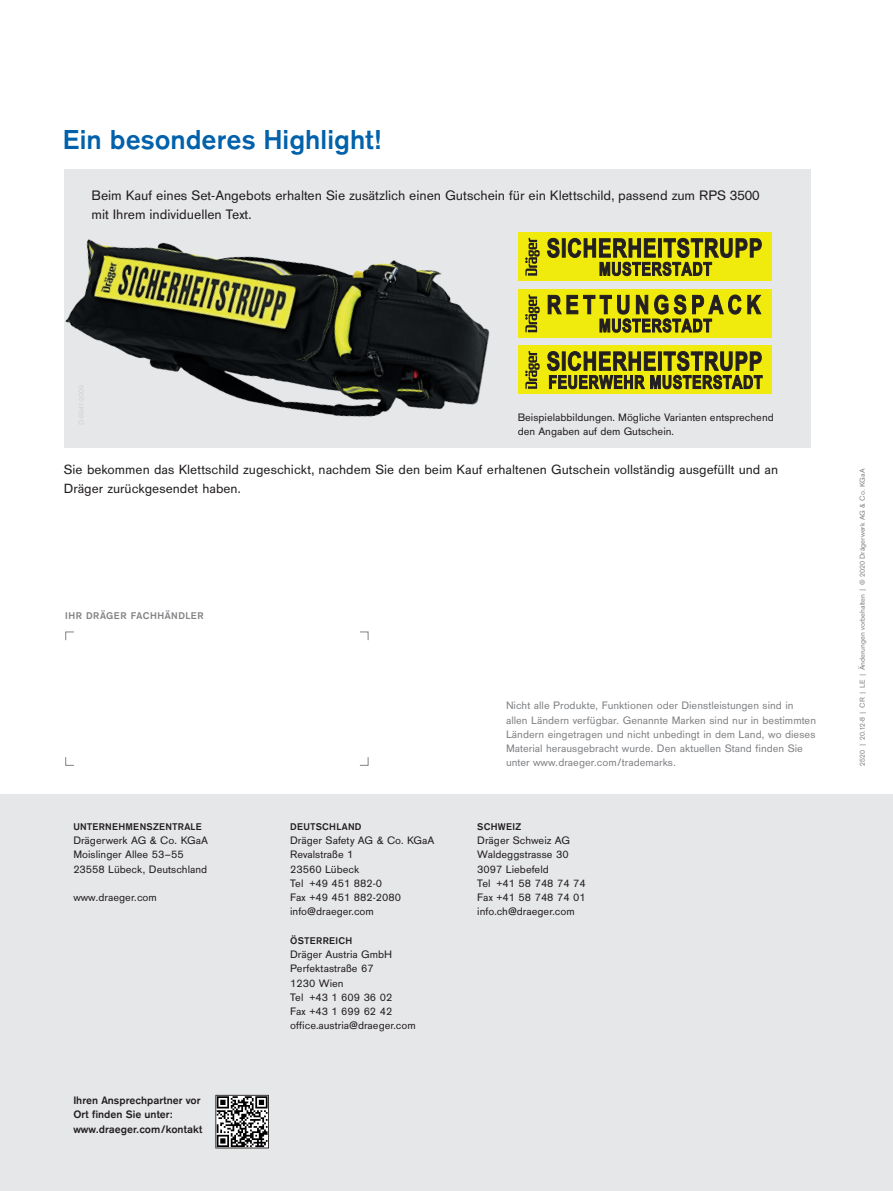
<style>
.page{position:relative;width:893px;height:1191px;background:#fff}
.page>*{position:absolute;margin:0;border:0;box-sizing:border-box;transform-origin:0 0}
.t1{font:700 28.5px "Draeger San";color:#0161aa}
.t2{font:14.25px/19.2px "Draeger San";letter-spacing:-.005em;color:#231f20}
.t3{font:13.8px/19.2px "Draeger San";color:#231f20}
.t4{font:11.25px/14.2px "Draeger San";color:#231f20}
.t5{font:11.25px/14.2px "Draeger Sans";color:#808285}
.t6{font:11.25px/14.2px "Draeger San Tab";color:#231f20}
.t7{font:11.25px/14.2px "Draeger Sans";color:#231f20}
.t8{font:700 11.25px/14.2px "Draeger Sans";color:#231f20}
.t9{font:700 10.2px "Draeger Sans";letter-spacing:.025em;color:#231f20}
.t10{font:700 10.2px "Draeger San";letter-spacing:.05em;color:#808285}
.t11{font:7.5px "Draeger Sans";color:#808285}
.s1{font-family:"Draeger San Tab"}
.s2{font-family:"Draeger San"}
</style>
<div class="page">
<div style="left:64px;top:169px;width:746px;height:279px;background:#e6e7e9"></div>
<svg style="left:65px;top:631px;width:9px;height:10px"></svg>
<svg style="left:65px;top:757px;width:9px;height:9px"></svg>
<svg style="left:359px;top:757px;width:10px;height:9px"></svg>
<svg style="left:360px;top:631px;width:9px;height:10px"></svg>
<div style="left:0;top:794px;width:893px;height:397px;background:#e6e7e9"></div>
<div style="left:518px;top:232px;width:254px;height:49px;background:#f0ea0d"></div>
<svg style="left:531px;top:239px;width:9px;height:37px"></svg>
<div style="left:518px;top:346px;width:254px;height:48px;background:#f0ea0d"></div>
<svg style="left:531px;top:353px;width:9px;height:36px"></svg>
<svg style="left:215px;top:1094px;width:54px;height:54px"></svg>
<img style="left:65px;top:237px;width:466px;height:180px">
<div style="left:518px;top:289px;width:254px;height:48px;background:#f0ea0d"></div>
<svg style="left:525px;top:294px;width:15px;height:38px"></svg>
<svg style="left:547px;top:238px;width:214px;height:38px"></svg>
<svg style="left:547px;top:351px;width:215px;height:38px"></svg>
<svg style="left:548px;top:295px;width:213px;height:37px"></svg>
<h1 class="t1" style="left:63px;top:124px;width:321px">Ein besonderes Highlight!</h1>
<p class="t2" style="left:92px;top:186px;width:669px">Beim Kauf eines Set-Angebots erhalten Sie zusätzlich einen Gutschein für ein Klettschild, passend zum RPS 3500 mit Ihrem individuellen Text.</p>
<p class="t4" style="left:518px;top:410px;width:258px">Beispielabbildungen. Mögliche Varianten entsprechend den Angaben auf dem Gutschein.</p>
<p class="t3" style="left:64px;top:460px;width:716px">Sie bekommen das Klettschild zugeschickt, nachdem Sie den beim Kauf erhaltenen Gutschein vollständig ausgefüllt und an<br>Dräger zurückgesendet haben.</p>
<p class="t10" style="left:65px;top:610px;width:140px">IHR DRÄGER FACHHÄNDLER</p>
<p class="t9" style="left:73px;top:819px;width:130px">UNTERNEHMENSZENTRALE</p>
<p class="t7" style="left:73px;top:832px;width:136px">Drägerwerk AG &amp; Co. KGaA<br>Moislinger Allee <span class="s1">53</span>–<span class="s1">55<br>23558</span> Lübeck, Deutschland</p>
<p class="t7" style="left:73px;top:889px;width:85px">www.draeger.com</p>
<p class="t8" style="left:73px;top:1092px;width:131px">Ihren Ansprechpartner vor<br>Ort finden Sie unter: www.draeger.com/kontakt</p>
<p class="t9" style="left:290px;top:819px;width:73px">DEUTSCHLAND</p>
<p class="t4" style="left:290px;top:833px;width:146px">Dräger Safety AG &amp; Co. KGaA<br>Revalstraße <span class="s1">1<br>23560</span> Lübeck</p>
<p class="t6" style="left:290px;top:876px;width:112px"><span class="s2">Tel +</span>49 451 882-0<br><span class="s2">Fax +</span>49 451 882-2080</p>
<p class="t4" style="left:290px;top:904px;width:85px">info@draeger.com</p>
<p class="t9" style="left:290px;top:933px;width:64px">ÖSTERREICH</p>
<p class="t4" style="left:290px;top:947px;width:104px">Dräger Austria GmbH<br>Perfektastraße <span class="s1">67</span></p>
<p class="t6" style="left:290px;top:976px;width:104px">1230 <span class="s2">Wien<br>Tel +</span>43 1 609 36 02<br><span class="s2">Fax +</span>43 1 699 62 42</p>
<p class="t4" style="left:290px;top:1018px;width:127px">office.austria@draeger.com</p>
<p class="t5" style="left:506px;top:698px;width:312px">Nicht alle Produkte, Funktionen oder Dienstleistungen sind in allen Ländern verfügbar. Genannte Marken sind nur in bestimmten Ländern eingetragen und nicht unbedingt in dem Land, wo dieses Material herausgebracht wurde. Den aktuellen Stand finden Sie unter www.draeger.com/trademarks.</p>
<p class="t9" style="left:477px;top:819px;width:45px">SCHWEIZ</p>
<p class="t4" style="left:477px;top:833px;width:94px;text-align:justify">Dräger Schweiz AG Waldeggstrasse <span class="s1">30<br>3097</span> Liebefeld</p>
<p class="t6" style="left:477px;top:876px;width:110px"><span class="s2">Tel +</span>41 58 748 74 74<br><span class="s2">Fax +</span>41 58 748 74 01</p>
<p class="t4" style="left:477px;top:904px;width:99px">info.ch@draeger.com</p>
<p class="t11" style="left:857px;top:765px;width:298px;rotate:-90deg"><span class="s2">2520 | 20.12-8 | CR | LE</span> | Änderungen vorbehalten | © 2020 Drägerwerk AG &amp; Co. KGaA</p>
</div>
